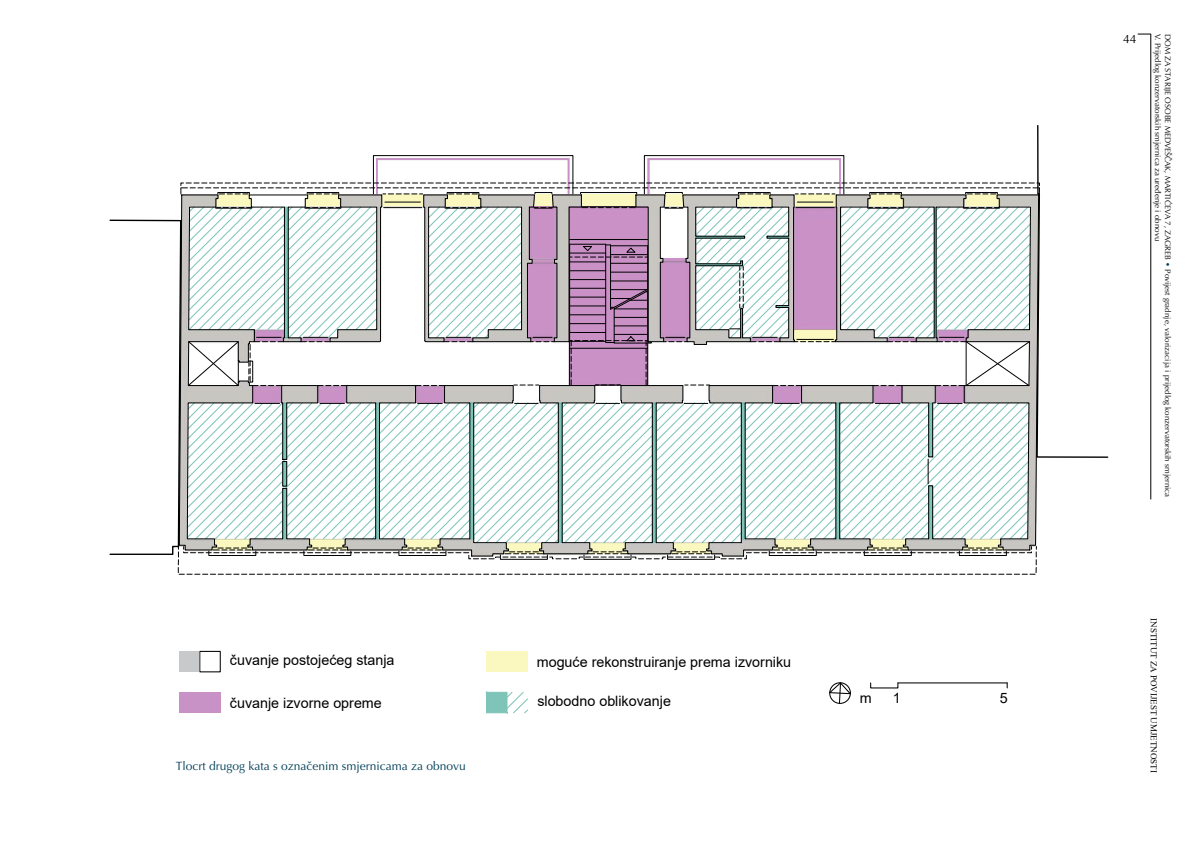
<style>
.page{position:relative;width:1191px;height:842px;background:#fff}
.page>*{position:absolute;margin:0;border:0;box-sizing:border-box;transform-origin:0 0}
.t1{font:14.3px "Arial";color:#000}
.t2{font:12px "Optima LT Pro";color:#003f57}
.t3{font:12px "Optima LT Pro";color:#000}
.t4{font:9px "Times New Roman";color:#000}
.t5{font:8px/9.8px "Optima LT Pro";color:#000}
.s1{color:#003f57}
</style>
<div class="page">
<svg style="left:1137px;top:34px;width:13px;height:1px"></svg>
<hr style="left:1150px;top:34px;width:1px;height:465px;background:#000">
<svg style="left:109px;top:125px;width:999px;height:450px"></svg>
<hr style="left:898px;top:682px;width:109px;height:1px;background:#000">
<svg style="left:829px;top:682px;width:22px;height:22px"></svg>
<div style="left:199px;top:651px;width:22px;height:21px;border:1px solid #000"></div>
<svg style="left:486px;top:691px;width:42px;height:23px"></svg>
<h1 class="t1" style="left:230px;top:650px;width:166px">čuvanje postojećeg stanja</h1>
<h1 class="t1" style="left:230px;top:693px;width:153px">čuvanje izvorne opreme</h1>
<h2 class="t2" style="left:176px;top:758px;width:291px">Tlocrt drugog kata s označenim smjernicama za obnovu</h2>
<h1 class="t1" style="left:537px;top:652px;width:256px">moguće rekonstruiranje prema izvorniku</h1>
<h1 class="t1" style="left:537px;top:691px;width:135px">slobodno oblikovanje</h1>
<h1 class="t1" style="left:859px;top:688px;width:13px">m</h1>
<h1 class="t1" style="left:892px;top:688px;width:9px">1</h1>
<h1 class="t1" style="left:1000px;top:688px;width:9px">5</h1>
<h2 class="t3" style="left:1123px;top:31px;width:15px">44</h2>
<p class="t5" style="left:1172px;top:34px;width:465px;rotate:90deg">DOM ZA STARIJE OSOBE MEDVEŠČAK, MARTIĆEVA 7, ZAGREB <span class="s1">•</span> Povijest gradnje, valorizacija i prijedlog konzervatorskih smjernica<br>V. Prijedlog konzervatorskih smjernica za uređenje i obnovu</p>
<p class="t4" style="left:1160px;top:618px;width:156px;rotate:90deg">INSTITUT ZA POVIJEST UMJETNOSTI</p>
</div>
